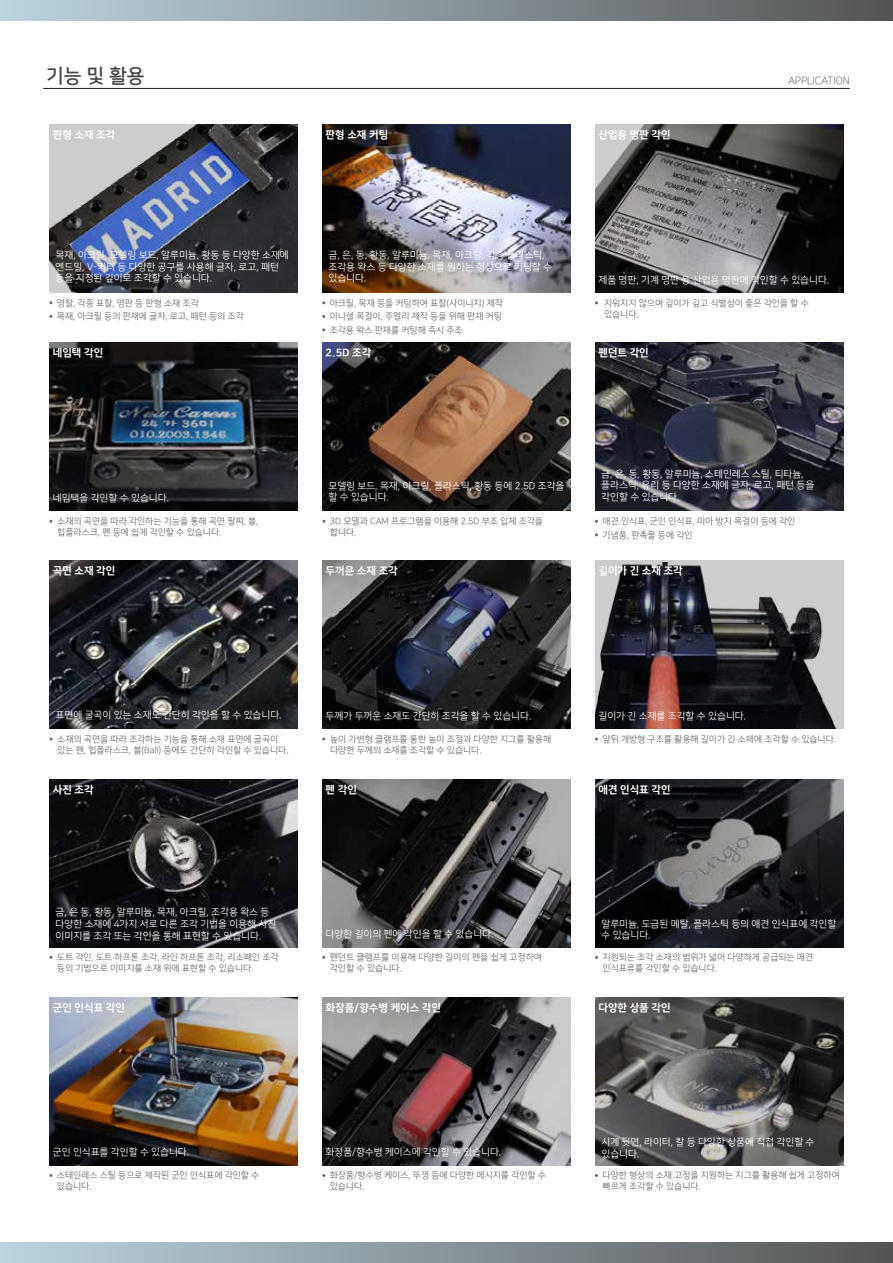
<style>
.page{position:relative;width:893px;height:1263px;background:#fff}
.page>*{position:absolute;margin:0;border:0;box-sizing:border-box;transform-origin:0 0}
.t1{font:19.5px "Nanum Square B";color:#414344}
.t2{font:10.5px "Nanum Square OTFEB";color:#fff}
.t3{font:10.5px "Nanum Square L";color:#414344}
.t4{font:9.75px/11.7px "Nanum Square OTFR";color:#fff}
.t5{font:9px/10.8px "Nanum Square OTFR";color:#6b6b6b}
</style>
<div class="page">
<div style="left:0;top:0;width:893px;height:20px;background:linear-gradient(to right,#bcd4de,#545454)"></div>
<div style="left:0;top:1243px;width:893px;height:20px;background:linear-gradient(to right,#bcd4de,#545454)"></div>
<hr style="left:43px;top:88px;width:807px;height:1px;background:#1e1e1e">
<svg style="left:595px;top:124px;width:248px;height:168px;background:#565656"></svg>
<img style="left:49px;top:779px;width:249px;height:168px">
<svg style="left:595px;top:561px;width:248px;height:168px;background:#545053"></svg>
<svg style="left:595px;top:343px;width:248px;height:168px;background:#35363f"></svg>
<svg style="left:322px;top:343px;width:249px;height:168px;background:#4c3c31"></svg>
<img style="left:49px;top:343px;width:249px;height:168px">
<svg style="left:595px;top:779px;width:248px;height:168px;background:#27282b"></svg>
<svg style="left:322px;top:997px;width:249px;height:168px;background:#595152"></svg>
<img style="left:322px;top:124px;width:249px;height:168px">
<svg style="left:595px;top:997px;width:248px;height:168px;background:#4e4e4e"></svg>
<svg style="left:322px;top:561px;width:249px;height:168px;background:#2b2c31"></svg>
<img style="left:49px;top:561px;width:249px;height:168px">
<img style="left:49px;top:997px;width:249px;height:168px">
<svg style="left:49px;top:124px;width:249px;height:168px;background:#596071"></svg>
<svg style="left:322px;top:779px;width:249px;height:168px;background:#444"></svg>
<h1 class="t1" style="left:46px;top:65px;width:100px">기능 및 활용</h1>
<p class="t3" style="left:788px;top:75px;width:63px">APPLICATION</p>
<p class="t2" style="left:53px;top:129px;width:64px">판형 소재 조각</p>
<p class="t2" style="left:326px;top:129px;width:64px">판형 소재 커팅</p>
<p class="t2" style="left:598px;top:129px;width:74px">산업용 명판 각인</p>
<p class="t4" style="left:56px;top:249px;width:235px">목재, 아크릴, 모델링 보드, 알루미늄, 황동 등 다양한 소재에 엔드밀, V-커터 등 다양한 공구를 사용해 글자, 로고, 패턴 등을 지정된 깊이로 조각할 수 있습니다.</p>
<p class="t4" style="left:328px;top:249px;width:225px">금, 은, 동, 황동, 알루미늄, 목재, 아크릴, 각종 플라스틱, 조각용 왁스 등 다양한 소재를 원하는 형상으로 커팅할 수 있습니다.</p>
<p class="t4" style="left:598px;top:274px;width:232px">제품 명판, 기계 명판 등 산업용 명판에 각인할 수 있습니다.</p>
<p class="t5" style="left:57px;top:296px;width:188px;line-height:13.5px">명찰, 각종 표찰, 명판 등 판형 소재 조각<br>목재, 아크릴 등의 판재에 글자, 로고, 패턴 등의 조각</p>
<p class="t5" style="left:330px;top:296px;width:175px;line-height:13.5px">아크릴, 목재 등을 커팅하여 표찰(사이니지) 제작 이니셜 목걸이, 주얼리 제작 등을 위해 판재 커팅 조각용 왁스 판재를 커팅해 즉시 주조</p>
<p class="t5" style="left:604px;top:298px;width:206px">지워지지 않으며 깊이가 깊고 식별성이 좋은 각인을 할 수 있습니다.</p>
<p class="t2" style="left:53px;top:347px;width:52px">네임택 각인</p>
<p class="t2" style="left:326px;top:347px;width:47px">2.5D 조각</p>
<p class="t2" style="left:598px;top:347px;width:52px">펜던트 각인</p>
<p class="t4" style="left:53px;top:492px;width:118px">네임택을 각인할 수 있습니다.</p>
<p class="t4" style="left:328px;top:480px;width:237px">모델링 보드, 목재, 아크릴, 플라스틱, 황동 등에 2.5D 조각을 할 수 있습니다.</p>
<p class="t4" style="left:601px;top:468px;width:214px">금, 은, 동, 황동, 알루미늄, 스테인레스 스틸, 티타늄, 플라스틱, 유리 등 다양한 소재에 글자, 로고, 패턴 등을 각인할 수 있습니다.</p>
<p class="t5" style="left:57px;top:516px;width:202px">소재의 곡면을 따라 각인하는 기능을 통해 곡면 팔찌, 볼, 힙플라스크, 펜 등에 쉽게 각인할 수 있습니다.</p>
<p class="t5" style="left:330px;top:516px;width:215px">3D 모델과 CAM 프로그램을 이용해 2.5D 부조 입체 조각을 합니다.</p>
<p class="t5" style="left:603px;top:515px;width:194px;line-height:13.5px">애견 인식표, 군인 인식표, 미아 방지 목걸이 등에 각인 기념품, 판촉물 등에 각인</p>
<p class="t2" style="left:53px;top:565px;width:64px">곡면 소재 각인</p>
<p class="t2" style="left:326px;top:565px;width:74px">두꺼운 소재 조각</p>
<p class="t2" style="left:598px;top:565px;width:86px">길이가 긴 소재 조각</p>
<p class="t4" style="left:56px;top:709px;width:227px">표면에 굴곡이 있는 소재도 간단히 각인을 할 수 있습니다.</p>
<p class="t4" style="left:326px;top:710px;width:207px">두께가 두꺼운 소재도 간단히 조각을 할 수 있습니다.</p>
<p class="t4" style="left:598px;top:710px;width:149px">길이가 긴 소재를 조각할 수 있습니다.</p>
<p class="t5" style="left:57px;top:734px;width:233px">소재의 곡면을 따라 조각하는 기능을 통해 소재 표면에 굴곡이 있는 펜, 힙플라스크, 볼(Ball) 등에도 간단히 각인할 수 있습니다.</p>
<p class="t5" style="left:330px;top:734px;width:222px">높이 가변형 클램프를 통한 높이 조절과 다양한 지그를 활용해</p>
<p class="t5" style="left:603px;top:734px;width:235px">앞뒤 개방형 구조를 활용해 길이가 긴 소재에 조각할 수 있습니다.</p>
<p class="t5" style="left:330px;top:745px;width:153px">다양한 두께의 소재를 조각할 수 있습니다.</p>
<p class="t2" style="left:53px;top:783px;width:42px">사진 조각</p>
<p class="t2" style="left:326px;top:783px;width:33px">펜 각인</p>
<p class="t2" style="left:598px;top:783px;width:74px">애견 인식표 각인</p>
<p class="t4" style="left:56px;top:906px;width:222px">금, 은 동, 황동, 알루미늄, 목재, 아크릴, 조각용 왁스 등 다양한 소재에 4가지 서로 다른 조각 기법을 이용해 사진 이미지를 조각 또는 각인을 통해 표현할 수 있습니다.</p>
<p class="t4" style="left:601px;top:918px;width:236px">알루미늄, 도금된 메탈, 플라스틱 등의 애견 인식표에 각인할 수 있습니다.</p>
<p class="t4" style="left:326px;top:928px;width:169px">다양한 길이의 펜에 각인을 할 수 있습니다.</p>
<p class="t5" style="left:330px;top:952px;width:214px">펜던트 클램프를 이용해 다양한 길이의 펜을 쉽게 고정하여 각인할 수 있습니다.</p>
<p class="t5" style="left:57px;top:952px;width:223px">도트 각인, 도트 하프톤 조각, 라인 하프톤 조각, 리소페인 조각 등의 기법으로 이미지를 소재 위에 표현할 수 있습니다.</p>
<p class="t5" style="left:603px;top:952px;width:212px">지원되는 조각 소재의 범위가 넓어 다양하게 공급되는 애견 인식표류를 각인할 수 있습니다.</p>
<p class="t2" style="left:53px;top:1002px;width:74px">군인 인식표 각인</p>
<p class="t2" style="left:326px;top:1002px;width:117px">화장품/향수병 케이스 각인</p>
<p class="t2" style="left:598px;top:1002px;width:74px">다양한 상품 각인</p>
<p class="t4" style="left:53px;top:1147px;width:138px">군인 인식표를 각인할 수 있습니다.</p>
<p class="t4" style="left:326px;top:1147px;width:177px">화장품/향수병 케이스에 각인할 수 있습니다.</p>
<p class="t4" style="left:601px;top:1136px;width:215px">시계 뒷면, 라이터, 칼 등 다양한 상품에 직접 각인할 수 있습니다.</p>
<p class="t5" style="left:57px;top:1170px;width:204px">스테인레스 스틸 등으로 제작된 군인 인식표에 각인할 수 있습니다.</p>
<p class="t5" style="left:330px;top:1170px;width:218px">화장품/향수병 케이스, 뚜껑 등에 다양한 메시지를 각인할 수 있습니다.</p>
<p class="t5" style="left:603px;top:1170px;width:239px">다양한 형상의 소재 고정을 지원하는 지그를 활용해 쉽게 고정하여 빠르게 조각할 수 있습니다.</p>
</div>
